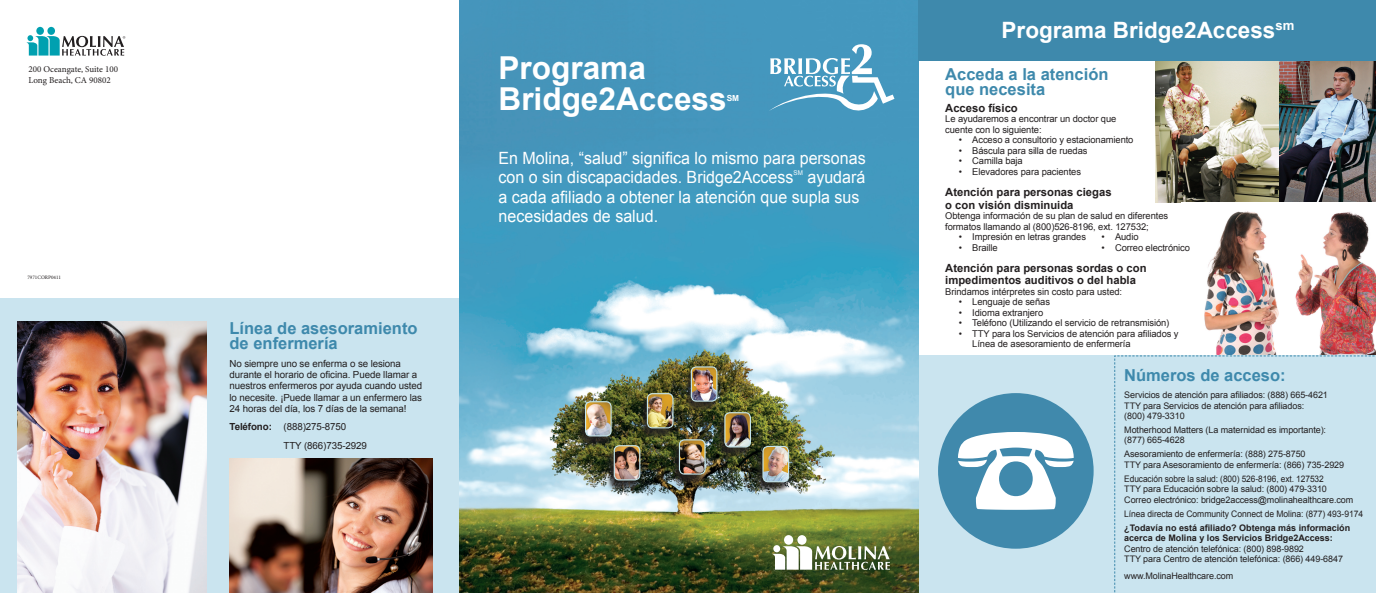
<style>
.page{position:relative;width:1376px;height:593px;background:#fff}
.page>*{position:absolute;margin:0;border:0;box-sizing:border-box;transform-origin:0 0}
.t1{font:700 31.58px/30.8px "Arial";color:#fff}
.t2{font:700 22.5px "Arial";color:#fff}
.t3{font:16.88px/19.4px "Arial";color:#fff;scale:.95 1}
.t4{font:700 16.5px/15px "Arial";color:#3e89ac}
.t5{font:700 11.25px/12.8px "Arial";color:#231f20}
.t6{font:9.75px/11.2px "Arial";letter-spacing:-.01em;color:#231f20}
.t7{font:9.38px/10.5px "Arial";letter-spacing:-.01em;color:#231f20}
.t8{font:9px/10.5px "Arial";letter-spacing:-.01em;color:#231f20}
.t9{font:9px/10.5px "Arial";letter-spacing:-.01em;color:#231f20;scale:.93 1}
.t10{font:700 9px/10.5px "Arial";color:#231f20}
.t11{font:9px "Arial";letter-spacing:-.01em;color:#231f20;scale:.95 1}
.t12{font:9px/10.8px "Minion Pro";color:#231f20}
.t13{font:700 8.32px "Arial";color:#fff}
.t14{font:6.52px "Arial";color:#fff;scale:.95 1}
.t15{font:5.25px "Minion Pro";color:#231f20}
.s1{font-weight:700}
</style>
<div class="page">
<img style="left:1278px;top:61px;width:98px;height:141px">
<img style="left:1155px;top:61px;width:123px;height:142px">
<img style="left:1204px;top:211px;width:75px;height:144px">
<img style="left:1295px;top:212px;width:81px;height:143px">
<div style="left:0;top:298px;width:459px;height:295px;background:#cae4ef"></div>
<img style="left:17px;top:321px;width:189px;height:272px">
<div style="left:918px;top:355px;width:458px;height:238px;background:#cae4ef"></div>
<img style="left:459px;top:0;width:459px;height:593px">
<div style="left:717px;top:414px;width:35px;height:44px;background:#231f20;opacity:.8"></div>
<img style="left:725px;top:412px;width:25px;height:35px">
<div style="left:724px;top:412px;width:27px;height:35px;border:1px solid #c5e5ea;border-radius:5px"></div>
<div style="left:671px;top:441px;width:35px;height:44px;background:#231f20;opacity:.8"></div>
<img style="left:679px;top:440px;width:26px;height:34px">
<div style="left:679px;top:439px;width:26px;height:35px;border:1px solid #c5e5ea;border-radius:5px"></div>
<div style="left:577px;top:403px;width:35px;height:44px;background:#231f20;opacity:.8"></div>
<img style="left:585px;top:401px;width:26px;height:35px">
<div style="left:585px;top:401px;width:26px;height:35px;border:1px solid #c5e5ea;border-radius:5px"></div>
<div style="left:683px;top:369px;width:35px;height:43px;background:#231f20;opacity:.8"></div>
<img style="left:691px;top:367px;width:26px;height:34px">
<div style="left:691px;top:366px;width:26px;height:35px;border:1px solid #c5e5ea;border-radius:5px"></div>
<div style="left:639px;top:395px;width:35px;height:44px;background:#231f20;opacity:.8"></div>
<img style="left:647px;top:393px;width:26px;height:35px">
<div style="left:647px;top:393px;width:26px;height:35px;border:1px solid #c5e5ea;border-radius:5px"></div>
<div style="left:606px;top:447px;width:35px;height:44px;background:#231f20;opacity:.8"></div>
<img style="left:614px;top:445px;width:26px;height:35px">
<div style="left:614px;top:445px;width:26px;height:35px;border:1px solid #c5e5ea;border-radius:5px"></div>
<div style="left:755px;top:448px;width:35px;height:45px;background:#231f20;opacity:.8"></div>
<img style="left:763px;top:446px;width:25px;height:34px">
<div style="left:762px;top:446px;width:27px;height:36px;border:1px solid #c5e5ea;border-radius:5px"></div>
<div style="left:797px;top:535px;width:9px;height:9px;background:#fff;border-radius:50%"></div>
<div style="left:784px;top:535px;width:9px;height:9px;background:#fff;border-radius:50%"></div>
<svg style="left:772px;top:546px;width:119px;height:23px"></svg>
<div style="left:773px;top:545px;width:7px;height:7px;background:#fff;border-radius:50%"></div>
<svg style="left:769px;top:44px;width:125px;height:71px"></svg>
<div style="left:938px;top:393px;width:155px;height:155px;background:#4089ac;border-radius:50%"></div>
<svg style="left:958px;top:432px;width:115px;height:77px"></svg>
<div style="left:918px;top:0;width:458px;height:61px;background:#3e89ac"></div>
<img style="left:230px;top:459px;width:202px;height:134px">
<div style="left:47px;top:27px;width:8px;height:8px;background:#00a0b0;border-radius:50%"></div>
<div style="left:36px;top:27px;width:8px;height:8px;background:#00a0b0;border-radius:50%"></div>
<svg style="left:26px;top:35px;width:99px;height:21px"></svg>
<svg style="left:1114px;top:355px;width:261px;height:238px"></svg>
<p class="t12" style="left:29px;top:64px;width:91px">200 Oceangate, Suite 100<br>Long Beach, CA 90802</p>
<p class="t15" style="left:27px;top:274px;width:35px">7971CORP0411</p>
<h3 class="t4" style="left:230px;top:321px;width:189px">Línea de asesoramiento de enfermería</h3>
<p class="t6" style="left:230px;top:358px;width:194px">No siempre uno se enferma o se lesiona durante el horario de oficina. Puede llamar a nuestros enfermeros por ayuda cuando usted lo necesite. ¡Puede llamar a un enfermero las 24 horas del día, los 7 días de la semana!</p>
<p class="t6" style="left:283px;top:416px;width:85px;line-height:19.5px;text-indent:-54px"><span class="s1">Teléfono:</span> (888)275-8750<br>TTY (866)735-2929</p>
<h1 class="t1" style="left:498px;top:54px;width:230px">Programa<br>Bridge2Access</h1>
<p class="t13" style="left:726px;top:92px;width:14px">SM</p>
<h3 class="t3" style="left:498px;top:148px;width:388px">En Molina, “salud” significa lo mismo para personas con o sin discapacidades. Bridge2Access</h3>
<p class="t14" style="left:793px;top:168px;width:11px">SM</p>
<h3 class="t3" style="left:498px;top:168px;width:387px;text-indent:309px">ayudará a cada afiliado a obtener la atención que supla sus necesidades de salud.</h3>
<h2 class="t2" style="left:1001px;top:15px;width:294px">Programa Bridge2Access<sup>sm</sup></h2>
<h3 class="t4" style="left:945px;top:67px;width:165px">Acceda a la atención que necesita</h3>
<p class="t5" style="left:945px;top:102px;width:74px">Acceso físico</p>
<p class="t7" style="left:945px;top:114px;width:173px">Le ayudaremos a encontrar un doctor que cuente con lo siguiente:</p>
<p class="t7" style="left:959px;top:135px;width:176px">• Acceso a consultorio y estacionamiento</p>
<p class="t7" style="left:959px;top:145px;width:130px">• Báscula para silla de ruedas</p>
<p class="t7" style="left:959px;top:156px;width:66px">• Camilla baja</p>
<p class="t7" style="left:959px;top:166px;width:124px">• Elevadores para pacientes</p>
<p class="t5" style="left:945px;top:186px;width:168px">Atención para personas ciegas o con visión disminuida</p>
<p class="t7" style="left:945px;top:211px;width:224px">Obtenga información de su plan de salud en diferentes formatos llamando al (800)526-8196, ext. 127532;</p>
<p class="t7" style="left:959px;top:232px;width:129px">• Impresión en letras grandes</p>
<p class="t7" style="left:959px;top:242px;width:40px">• Braille</p>
<p class="t7" style="left:1101px;top:232px;width:39px">• Audio</p>
<p class="t7" style="left:1101px;top:242px;width:90px">• Correo electrónico</p>
<p class="t5" style="left:945px;top:262px;width:203px">Atención para personas sordas o con impedimentos auditivos o del habla</p>
<p class="t7" style="left:945px;top:286px;width:178px">Brindamos intérpretes sin costo para usted:</p>
<p class="t7" style="left:959px;top:297px;width:93px">• Lenguaje de señas</p>
<p class="t7" style="left:959px;top:307px;width:86px">• Idioma extranjero</p>
<p class="t7" style="left:959px;top:318px;width:212px">• Teléfono (Utilizando el servicio de retransmisión)</p>
<p class="t7" style="left:972px;top:328px;width:208px;text-indent:-14px">• TTY para los Servicios de atención para afiliados y<br>Línea de asesoramiento de enfermería</p>
<h3 class="t4" style="left:1124px;top:368px;width:163px">Números de acceso:</h3>
<p class="t8" style="left:1124px;top:389px;width:205px">Servicios de atención para afiliados: (888) 665-4621<br>TTY para Servicios de atención para afiliados:<br>(800) 479-3310</p>
<p class="t8" style="left:1124px;top:424px;width:203px">Motherhood Matters (La maternidad es importante): (877) 665-4628</p>
<p class="t8" style="left:1124px;top:449px;width:221px">Asesoramiento de enfermería: (888) 275-8750<br>TTY para Asesoramiento de enfermería: (866) 735-2929</p>
<p class="t9" style="left:1124px;top:473px;width:248px">Educación sobre la salud: (800) 526-8196, ext. 127532<br>TTY para Educación sobre la salud: (800) 479-3310<br>Correo electrónico: bridge2access@molinahealthcare.com</p>
<p class="t11" style="left:1124px;top:507px;width:253px">Línea directa de Community Connect de Molina: (877) 493-9174</p>
<p class="t10" style="left:1124px;top:522px;width:227px">¿Todavía no está afiliado? Obtenga más información acerca de Molina y los Servicios Bridge2Access:</p>
<p class="t8" style="left:1124px;top:543px;width:220px">Centro de atención telefónica: (800) 898-9892<br>TTY para Centro de atención telefónica: (866) 449-6847</p>
<p class="t8" style="left:1124px;top:571px;width:110px">www.MolinaHealthcare.com</p>
</div>
